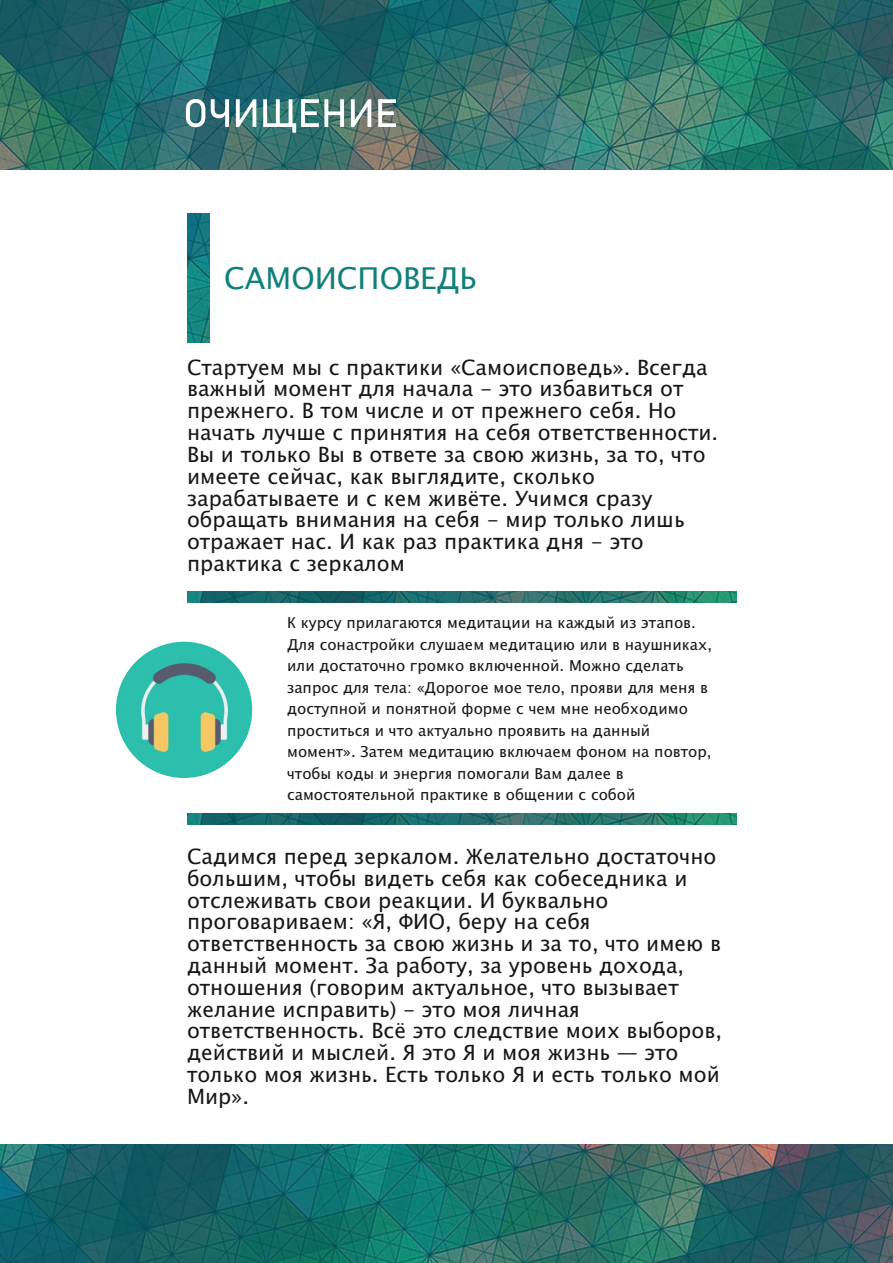
<style>
.page{position:relative;width:893px;height:1263px;background:#fff}
.page>*{position:absolute;margin:0;border:0;box-sizing:border-box;transform-origin:0 0}
.t1{font:30px "Lucida Sans Unicode";color:#0f8179}
.t2{font:21px/21.8px "Lucida Sans Unicode";color:#151616}
.t3{font:15px/21.5px "Lucida Sans Unicode";color:#151616}
</style>
<div class="page">
<img style="left:0;top:1145px;width:893px;height:118px">
<img style="left:0;top:0;width:893px;height:170px">
<img style="left:187px;top:591px;width:549px;height:11px">
<svg style="left:186px;top:99px;width:19px;height:28px"></svg>
<svg style="left:211px;top:99px;width:18px;height:28px"></svg>
<svg style="left:236px;top:99px;width:20px;height:28px"></svg>
<svg style="left:267px;top:123px;width:22px;height:4px"></svg>
<hr style="left:289px;top:99px;width:3px;height:28px;background:#fff">
<svg style="left:263px;top:99px;width:4px;height:28px"></svg>
<svg style="left:276px;top:99px;width:4px;height:28px"></svg>
<svg style="left:292px;top:123px;width:4px;height:10px"></svg>
<svg style="left:301px;top:99px;width:4px;height:28px"></svg>
<svg style="left:303px;top:123px;width:16px;height:4px"></svg>
<svg style="left:303px;top:111px;width:14px;height:4px"></svg>
<svg style="left:303px;top:99px;width:16px;height:4px"></svg>
<svg style="left:340px;top:99px;width:4px;height:28px"></svg>
<svg style="left:324px;top:99px;width:4px;height:28px"></svg>
<svg style="left:327px;top:111px;width:15px;height:4px"></svg>
<svg style="left:351px;top:99px;width:20px;height:28px"></svg>
<svg style="left:378px;top:99px;width:4px;height:28px"></svg>
<svg style="left:380px;top:123px;width:16px;height:4px"></svg>
<svg style="left:380px;top:111px;width:14px;height:4px"></svg>
<svg style="left:380px;top:99px;width:16px;height:4px"></svg>
<img style="left:187px;top:214px;width:22px;height:128px">
<img style="left:116px;top:642px;width:136px;height:136px;border-radius:50%">
<img style="left:187px;top:814px;width:549px;height:11px">
<h1 class="t1" style="left:224px;top:265px;width:254px">САМОИСПОВЕДЬ</h1>
<p class="t2" style="left:187px;top:358px;width:533px">Стартуем мы с практики «Самоисповедь». Всегда важный момент для начала - это избавиться от прежнего. В том числе и от прежнего себя. Но начать лучше с принятия на себя ответственности.<br>Вы и только Вы в ответе за свою жизнь, за то, что имеете сейчас, как выглядите, сколько зарабатываете и с кем живёте. Учимся сразу обращать внимания на себя - мир только лишь отражает нас. И как раз практика дня - это практика с зеркалом</p>
<p class="t3" style="left:287px;top:613px;width:426px">К курсу прилагаются медитации на каждый из этапов.<br>Для сонастройки слушаем медитацию или в наушниках, или достаточно громко включенной. Можно сделать запрос для тела: «Дорогое мое тело, прояви для меня в доступной и понятной форме с чем мне необходимо проститься и что актуально проявить на данный момент». Затем медитацию включаем фоном на повтор, чтобы коды и энергия помогали Вам далее в самостоятельной практике в общении с собой</p>
<p class="t2" style="left:187px;top:847px;width:536px">Садимся перед зеркалом. Желательно достаточно большим, чтобы видеть себя как собеседника и отслеживать свои реакции. И буквально проговариваем: «Я, ФИО, беру на себя ответственность за свою жизнь и за то, что имею в данный момент. За работу, за уровень дохода, отношения (говорим актуальное, что вызывает желание исправить) - это моя личная ответственность. Всё это следствие моих выборов, действий и мыслей. Я это Я и моя жизнь — это только моя жизнь. Есть только Я и есть только мой Мир».</p>
</div>
